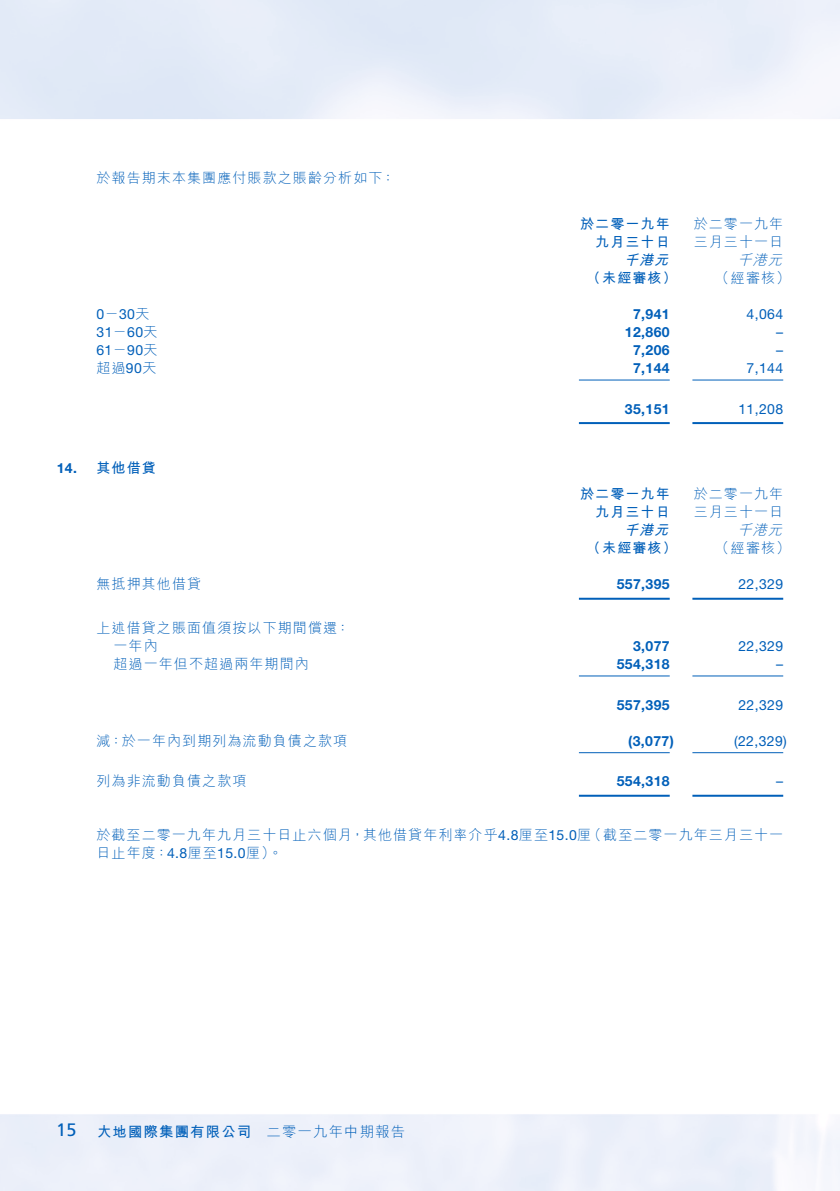
<style>
.page{position:relative;width:840px;height:1191px;background:#fff}
.page>*{position:absolute;margin:0;border:0;box-sizing:border-box;transform-origin:0 0}
.t1{font:18px "Frutiger LT Std";color:#005fb9}
.t2{font:700 14.4px "M Hei HK";letter-spacing:.08em;color:#005fb9}
.t3{font:300 14.4px "M Hei HK";letter-spacing:.08em;color:#005fb9}
.t4{font:300 14px/18px "M Hei HK";letter-spacing:.08em;color:#005fb9}
.t5{font:700 14px "Helvetica Neue LT Std";letter-spacing:.03em;color:#005fb9}
.t6{font:14px "Helvetica Neue LT Std";letter-spacing:.03em;color:#005fb9}
.t7{font:700 14px/18px "M Hei HK";letter-spacing:.08em;color:#005fb9;text-align:right}
.t8{font:italic 300 14px "M Hei HK";color:#005fb9}
.t9{font:italic 700 14px "M Hei HK";color:#005fb9}
.s1{font-family:"M Hei HK";font-weight:300}
.s2{font-family:"Helvetica Neue LT Std";font-weight:400}
</style>
<div class="page">
<img style="left:0;top:0;width:839px;height:1191px">
<hr style="left:578px;top:379px;width:91px;height:1px;background:#005fb9">
<hr style="left:692px;top:379px;width:90px;height:1px;background:#005fb9">
<hr style="left:578px;top:422px;width:91px;height:2px;background:#005fb9">
<hr style="left:692px;top:422px;width:90px;height:2px;background:#005fb9">
<hr style="left:578px;top:598px;width:91px;height:2px;background:#005fb9">
<hr style="left:692px;top:598px;width:90px;height:2px;background:#005fb9">
<hr style="left:578px;top:675px;width:91px;height:1px;background:#005fb9">
<hr style="left:692px;top:675px;width:90px;height:1px;background:#005fb9">
<hr style="left:578px;top:752px;width:91px;height:1px;background:#005fb9">
<hr style="left:692px;top:752px;width:90px;height:1px;background:#005fb9">
<hr style="left:578px;top:794px;width:91px;height:2px;background:#005fb9">
<hr style="left:692px;top:794px;width:90px;height:2px;background:#005fb9">
<p class="t5" style="left:57px;top:459px;width:22px">14.</p>
<p class="t4" style="left:96px;top:168px;width:300px">於報告期末本集團應付賬款之賬齡分析如下：</p>
<p class="t7" style="left:580px;top:214px;width:91px">於二零一九年九月三十日</p>
<p class="t4" style="left:693px;top:215px;width:91px">於二零一九年三月三十一日</p>
<p class="t8" style="left:737px;top:253px;width:49px">千港元</p>
<p class="t9" style="left:623px;top:250px;width:50px">千港元</p>
<p class="t7" style="left:586px;top:268px;width:92px">（未經審核）</p>
<p class="t4" style="left:714px;top:269px;width:77px">（經審核(</p>
<p class="t6" style="left:96px;top:306px;width:54px">0<span class="s1">－</span>30<span class="s1">天</span></p>
<p class="t5" style="left:632px;top:305px;width:38px">7,941</p>
<p class="t6" style="left:746px;top:306px;width:38px">4,064</p>
<p class="t6" style="left:96px;top:324px;width:63px">31<span class="s1">－</span>60<span class="s1">天</span></p>
<p class="t5" style="left:624px;top:323px;width:46px">12,860</p>
<p class="t6" style="left:775px;top:324px;width:8px">–</p>
<p class="t6" style="left:96px;top:342px;width:63px">61<span class="s1">－</span>90<span class="s1">天</span></p>
<p class="t5" style="left:632px;top:341px;width:38px">7,206</p>
<p class="t6" style="left:775px;top:342px;width:8px">–</p>
<p class="t4" style="left:96px;top:359px;width:61px">超過<span class="s2">90</span>天</p>
<p class="t5" style="left:632px;top:359px;width:38px">7,144</p>
<p class="t6" style="left:746px;top:360px;width:38px">7,144</p>
<p class="t5" style="left:624px;top:400px;width:46px">35,151</p>
<p class="t6" style="left:738px;top:400px;width:46px">11,208</p>
<p class="t7" style="left:96px;top:457px;width:61px">其他借貸</p>
<p class="t7" style="left:580px;top:484px;width:91px">於二零一九年九月三十日</p>
<p class="t4" style="left:693px;top:485px;width:91px">於二零一九年三月三十一日</p>
<p class="t8" style="left:737px;top:523px;width:49px">千港元</p>
<p class="t9" style="left:623px;top:520px;width:50px">千港元</p>
<p class="t7" style="left:586px;top:538px;width:92px">（未經審核）</p>
<p class="t4" style="left:714px;top:539px;width:77px">（經審核(</p>
<p class="t4" style="left:96px;top:575px;width:106px">無抵押其他借貸</p>
<p class="t4" style="left:96px;top:618px;width:255px">上述借貸之賬面值須按以下期間償還：</p>
<p class="t5" style="left:616px;top:576px;width:54px">557,395</p>
<p class="t6" style="left:738px;top:576px;width:46px">22,329</p>
<p class="t4" style="left:113px;top:636px;width:46px">一年內</p>
<p class="t5" style="left:632px;top:637px;width:38px">3,077</p>
<p class="t6" style="left:738px;top:637px;width:46px">22,329</p>
<p class="t4" style="left:113px;top:654px;width:197px">超過一年但不超過兩年期間內</p>
<p class="t5" style="left:616px;top:655px;width:54px">554,318</p>
<p class="t6" style="left:775px;top:655px;width:8px">–</p>
<p class="t5" style="left:616px;top:696px;width:54px">557,395</p>
<p class="t6" style="left:738px;top:696px;width:46px">22,329</p>
<p class="t4" style="left:96px;top:731px;width:252px">減：於一年內到期列為流動負債之款項</p>
<p class="t5" style="left:627px;top:732px;width:47px">)3,077(</p>
<p class="t6" style="left:733px;top:732px;width:54px">)22,329(</p>
<p class="t4" style="left:96px;top:772px;width:151px">列為非流動負債之款項</p>
<p class="t5" style="left:616px;top:772px;width:54px">554,318</p>
<p class="t6" style="left:775px;top:773px;width:8px">–</p>
<p class="t4" style="left:96px;top:825px;width:496px">於截至二零一九年九月三十日止六個月，其他借貸年利率介乎<span class="s2">4.8</span>厘至<span class="s2">15.0</span>厘日止年度：<span class="s2">4.8</span>厘至<span class="s2">15.0</span>厘 。(</p>
<p class="t4" style="left:587px;top:825px;width:197px">（截至二零一九年三月三十一</p>
<p class="t1" style="left:56px;top:1119px;width:22px">15</p>
<p class="t2" style="left:97px;top:1121px;width:156px">大地國際集團有限公司</p>
<p class="t3" style="left:266px;top:1124px;width:140px">二零一九年中期報告</p>
</div>
